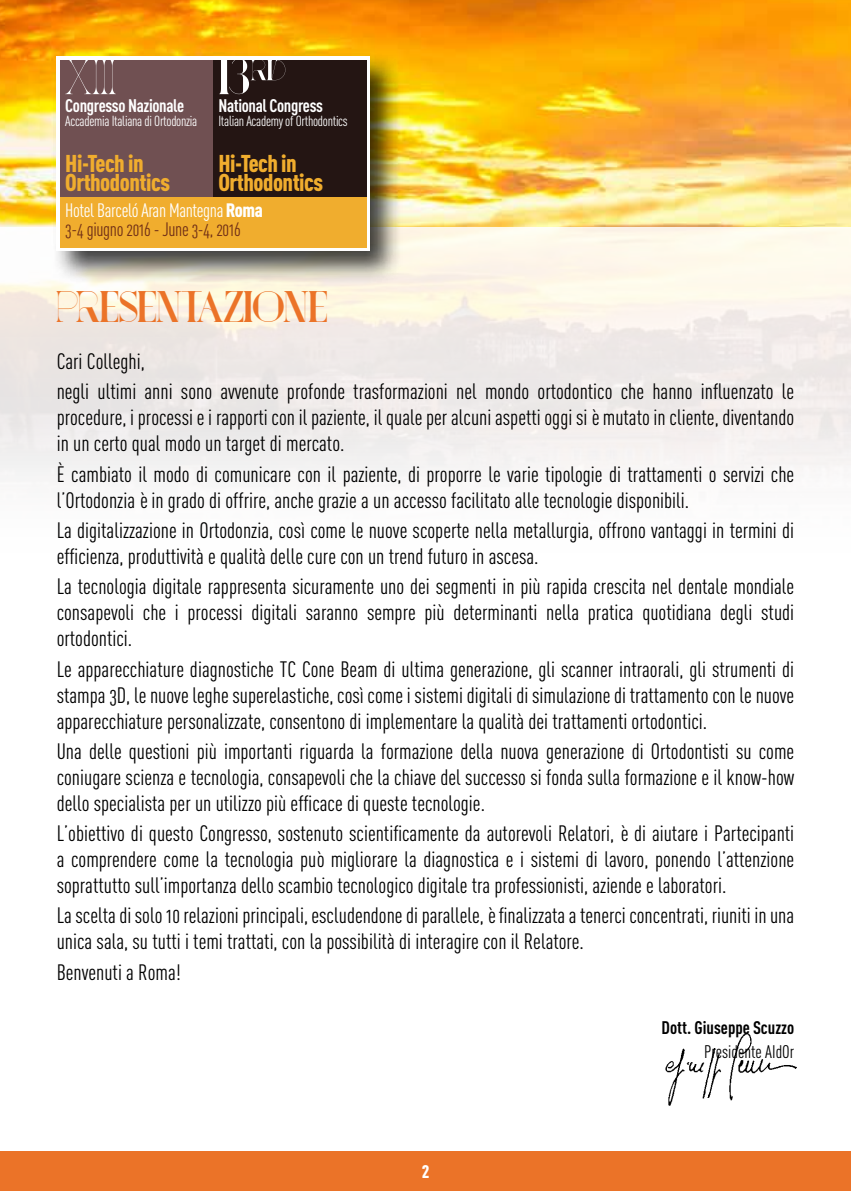
<style>
.page{position:relative;width:851px;height:1191px;background:#fff}
.page>*{position:absolute;margin:0;border:0;box-sizing:border-box;transform-origin:0 0}
.t1{font:500 36px "Port Vintage";color:#eb7328}
.t2{font:24px/19.2px "DIN Cond Black Alternate";letter-spacing:-.02em;color:#f0ad2e}
.t3{font:22px/26px "DIN Cond Regular Alternate";color:#000}
.t4{font:19.2px/19.2px "DIN Cond Regular Alternate";letter-spacing:-.02em;color:#713017}
.t5{font:18px "DIN Cond Bold Alternate";letter-spacing:-.02em;color:#fff}
.t6{font:18px "DIN Cond Bold Alternate";color:#000}
.t7{font:18px "DIN Cond Regular Alternate";color:#000}
.t8{font:900 18px "DIN Cond";color:#fff}
.t9{font:14.4px "DIN Cond Regular Alternate";letter-spacing:-.02em;color:#fff}
.s1{color:#fff}
.s2{font-family:"DIN Cond Black Alternate";color:#fff}
</style>
<div class="page">
<img style="left:0;top:0;width:851px;height:227px">
<div style="left:52px;top:52px;width:350px;height:232px;background:#000;opacity:.75"></div>
<svg style="left:57px;top:57px;width:313px;height:194px"></svg>
<div style="left:60px;top:196px;width:306px;height:51px;background:#f0ad2e"></div>
<div style="left:60px;top:60px;width:153px;height:136px;background:#705052"></div>
<div style="left:213px;top:60px;width:153px;height:136px;background:#241513"></div>
<svg style="left:65px;top:58px;width:51px;height:36px"></svg>
<svg style="left:218px;top:58px;width:67px;height:36px"></svg>
<div style="left:0;top:1151px;width:850px;height:40px;background:#eb7328"></div>
<hr style="left:850px;top:1151px;width:1px;height:40px;background:#eb7328">
<img style="left:665px;top:1033px;width:132px;height:73px">
<p class="t5" style="left:65px;top:94px;width:120px">Congresso Nazionale</p>
<p class="t9" style="left:65px;top:113px;width:133px">Accademia Italiana di Ortodonzia</p>
<p class="t2" style="left:65px;top:153px;width:106px">Hi-Tech in<br>Orthodontics</p>
<p class="t5" style="left:218px;top:94px;width:106px">National Congress</p>
<p class="t9" style="left:218px;top:113px;width:131px">Italian Academy of Orthodontics</p>
<p class="t2" style="left:218px;top:153px;width:106px">Hi-Tech in<br>Orthodontics</p>
<p class="t4" style="left:65px;top:200px;width:199px"><span class="s1">Hotel Barceló Aran Mantegna</span> <span class="s2">Roma<br></span>3-4 giugno 2016 - June 3-4, 2016</p>
<h1 class="t1" style="left:57px;top:288px;width:272px">PRESENTAZIONE</h1>
<p class="t3" style="left:57px;top:346px;width:739px;line-height:30.2px">Cari Colleghi,<br>negli ultimi anni sono avvenute profonde trasformazioni nel mondo ortodontico che hanno influenzato le</p>
<p class="t3" style="left:57px;top:404px;width:739px">procedure, i processi e i rapporti con il paziente, il quale per alcuni aspetti oggi si è mutato in cliente, diventando in un certo qual modo un target di mercato.</p>
<p class="t3" style="left:57px;top:461px;width:739px">È cambiato il modo di comunicare con il paziente, di proporre le varie tipologie di trattamenti o servizi che l’Ortodonzia è in grado di offrire, anche grazie a un accesso facilitato alle tecnologie disponibili.</p>
<p class="t3" style="left:57px;top:517px;width:739px">La digitalizzazione in Ortodonzia, così come le nuove scoperte nella metallurgia, offrono vantaggi in termini di efficienza, produttività e qualità delle cure con un trend futuro in ascesa.</p>
<p class="t3" style="left:57px;top:573px;width:739px;text-align:justify">La tecnologia digitale rappresenta sicuramente uno dei segmenti in più rapida crescita nel dentale mondiale consapevoli che i processi digitali saranno sempre più determinanti nella pratica quotidiana degli studi ortodontici.</p>
<p class="t3" style="left:57px;top:655px;width:739px;text-align:justify">Le apparecchiature diagnostiche TC Cone Beam di ultima generazione, gli scanner intraorali, gli strumenti di stampa 3D, le nuove leghe superelastiche, così come i sistemi digitali di simulazione di trattamento con le nuove apparecchiature personalizzate, consentono di implementare la qualità dei trattamenti ortodontici.</p>
<p class="t3" style="left:57px;top:738px;width:739px;text-align:justify">Una delle questioni più importanti riguarda la formazione della nuova generazione di Ortodontisti su come coniugare scienza e tecnologia, consapevoli che la chiave del successo si fonda sulla formazione e il know-how dello specialista per un utilizzo più efficace di queste tecnologie.</p>
<p class="t3" style="left:57px;top:820px;width:739px;text-align:justify">L’obiettivo di questo Congresso, sostenuto scientificamente da autorevoli Relatori, è di aiutare i Partecipanti a comprendere come la tecnologia può migliorare la diagnostica e i sistemi di lavoro, ponendo l’attenzione soprattutto sull’importanza dello scambio tecnologico digitale tra professionisti, aziende e laboratori.</p>
<p class="t3" style="left:57px;top:902px;width:739px">La scelta di solo 10 relazioni principali, escludendone di parallele, è finalizzata a tenerci concentrati, riuniti in una unica sala, su tutti i temi trattati, con la possibilità di interagire con il Relatore.</p>
<p class="t3" style="left:57px;top:958px;width:126px">Benvenuti a Roma!</p>
<p class="t8" style="left:421px;top:1159px;width:9px">2</p>
<p class="t6" style="left:661px;top:1016px;width:134px">Dott. Giuseppe Scuzzo</p>
<p class="t7" style="left:704px;top:1041px;width:92px">Presidente AIdOr</p>
</div>
